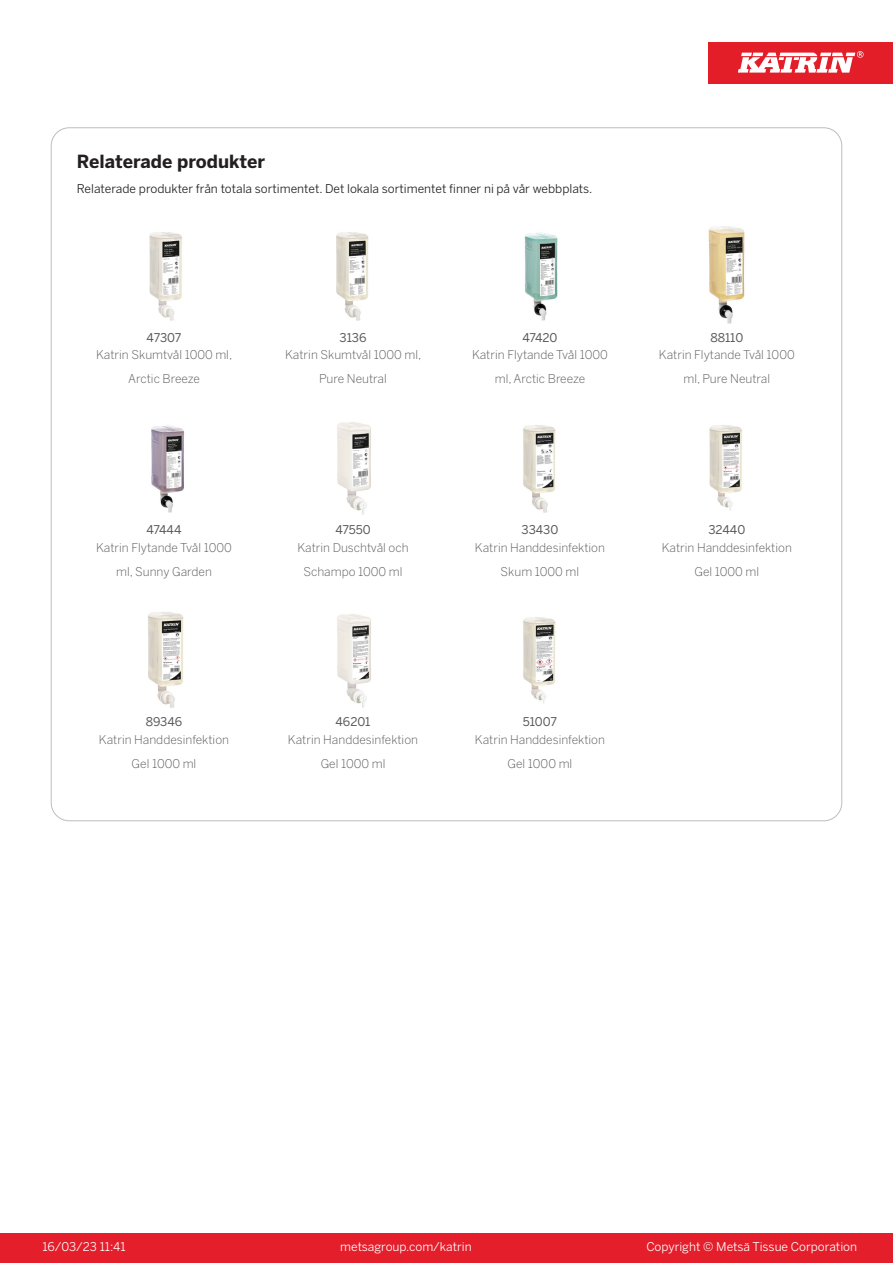
<style>
.page{position:relative;width:893px;height:1263px;background:#fff}
.page>*{position:absolute;margin:0;border:0;box-sizing:border-box;transform-origin:0 0}
.T_TableHeader{font:700 18px "Benton Sans";color:#231f20}
.T_RelatedName{font:300 12px/24px "Benton Sans";color:#57585a;text-align:center}
.T_TableBody{font:12px "Benton Sans";color:#231f20}
.t1{font:12px "Benton Sans";color:#fff}
.T_RelatedCode{font:12px "Benton Sans";color:#57585a}
</style>
<div class="page">
<div style="left:0;top:1233px;width:893px;height:30px;background:#e41e2b"></div>
<div style="left:708px;top:43px;width:185px;height:41px;background:#e31e28"></div>
<svg style="left:738px;top:51px;width:126px;height:22px"></svg>
<img style="left:149px;top:232px;width:33px;height:89px">
<img style="left:336px;top:232px;width:33px;height:89px">
<img style="left:524px;top:233px;width:34px;height:88px">
<img style="left:708px;top:226px;width:37px;height:98px">
<img style="left:151px;top:425px;width:33px;height:88px">
<img style="left:337px;top:422px;width:34px;height:93px">
<img style="left:523px;top:425px;width:33px;height:88px">
<img style="left:709px;top:425px;width:33px;height:85px">
<img style="left:148px;top:612px;width:36px;height:96px">
<img style="left:337px;top:614px;width:34px;height:94px">
<img style="left:523px;top:617px;width:33px;height:86px">
<p class="T_TableHeader" style="left:77px;top:150px;width:190px">Relaterade produkter</p>
<p class="T_TableBody" style="left:77px;top:181px;width:517px">Relaterade produkter från totala sortimentet. Det lokala sortimentet finner ni på vår webbplats.</p>
<p class="T_RelatedCode" style="left:147px;top:330px;width:36px">47307</p>
<p class="T_RelatedCode" style="left:340px;top:330px;width:28px">3136</p>
<p class="T_RelatedCode" style="left:522px;top:330px;width:37px">47420</p>
<p class="T_RelatedCode" style="left:710px;top:330px;width:35px">88110</p>
<p class="T_RelatedName" style="left:96px;top:343px;width:138px">Katrin Skumtvål 1000 ml,<br>Arctic Breeze</p>
<p class="T_RelatedName" style="left:285px;top:343px;width:138px">Katrin Skumtvål 1000 ml,<br>Pure Neutral</p>
<p class="T_RelatedName" style="left:472px;top:343px;width:137px">Katrin Flytande Tvål 1000 ml, Arctic Breeze</p>
<p class="T_RelatedName" style="left:659px;top:343px;width:137px">Katrin Flytande Tvål 1000 ml, Pure Neutral</p>
<p class="T_RelatedCode" style="left:147px;top:522px;width:36px">47444</p>
<p class="T_RelatedCode" style="left:335px;top:522px;width:37px">47550</p>
<p class="T_RelatedCode" style="left:521px;top:522px;width:38px">33430</p>
<p class="T_RelatedCode" style="left:708px;top:522px;width:38px">32440</p>
<p class="T_RelatedName" style="left:96px;top:535px;width:137px">Katrin Flytande Tvål 1000 ml, Sunny Garden</p>
<p class="T_RelatedName" style="left:297px;top:535px;width:113px">Katrin Duschtvål och<br>Schampo 1000 ml</p>
<p class="T_RelatedName" style="left:475px;top:535px;width:132px">Katrin Handdesinfektion<br>Skum 1000 ml</p>
<p class="T_RelatedName" style="left:662px;top:535px;width:132px">Katrin Handdesinfektion<br>Gel 1000 ml</p>
<p class="T_RelatedCode" style="left:146px;top:714px;width:38px">89346</p>
<p class="T_RelatedCode" style="left:335px;top:714px;width:37px">46201</p>
<p class="T_RelatedCode" style="left:523px;top:714px;width:36px">51007</p>
<p class="T_RelatedName" style="left:99px;top:728px;width:132px">Katrin Handdesinfektion<br>Gel 1000 ml</p>
<p class="T_RelatedName" style="left:288px;top:728px;width:132px">Katrin Handdesinfektion<br>Gel 1000 ml</p>
<p class="T_RelatedName" style="left:475px;top:728px;width:132px">Katrin Handdesinfektion<br>Gel 1000 ml</p>
<p class="t1" style="left:43px;top:1239px;width:85px">16/03/23 11:41</p>
<p class="t1" style="left:340px;top:1239px;width:133px">metsagroup.com/katrin</p>
<p class="t1" style="left:646px;top:1239px;width:212px">Copyright © Metsä Tissue Corporation</p>
</div>
